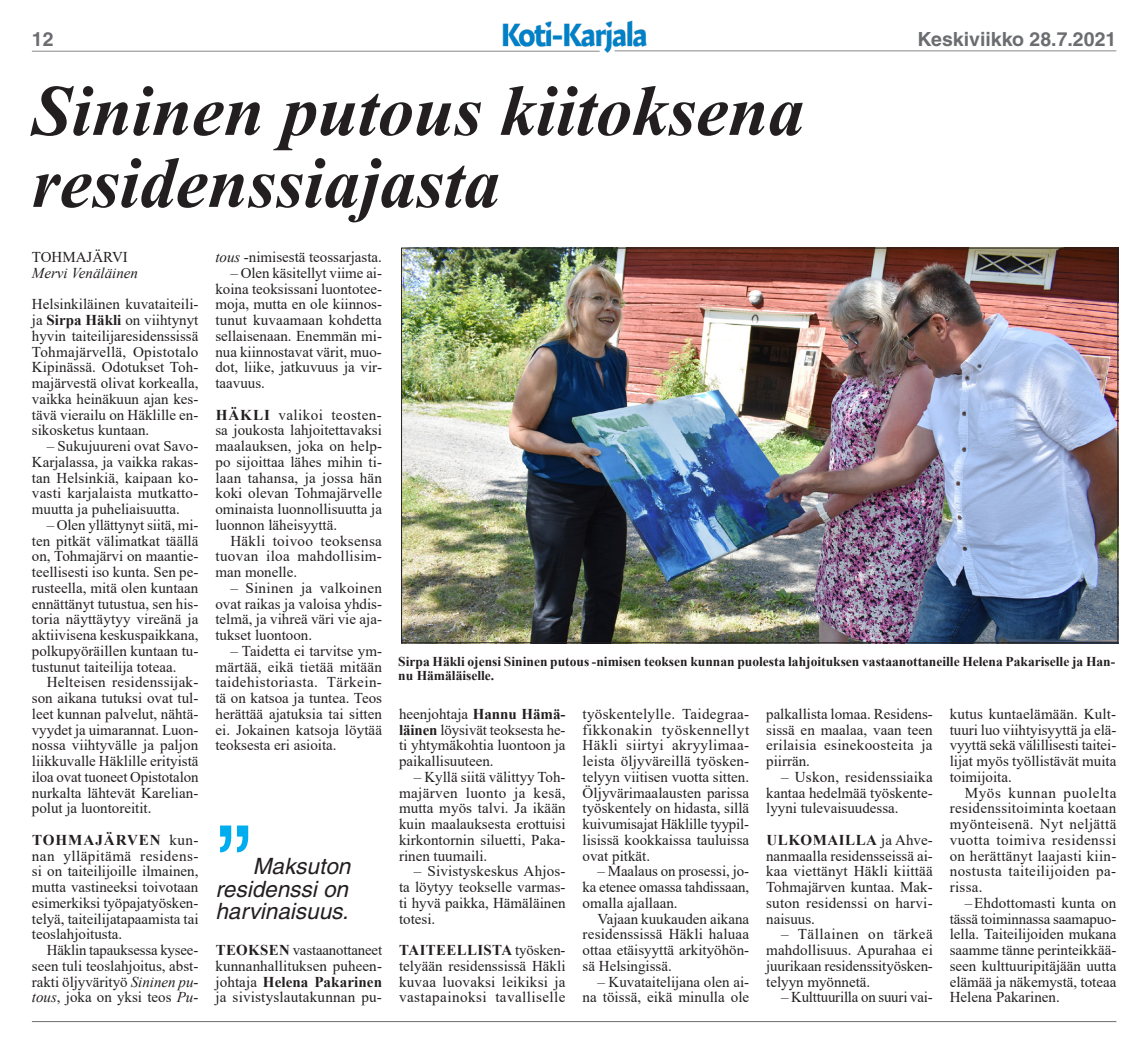
<style>
.page{position:relative;width:1148px;height:1040px;background:#fff}
.page>*{position:absolute;margin:0;border:0;box-sizing:border-box;transform-origin:0 0}
.t1{font:108px "Kartika";color:#00aeef}
.t2{font:italic 700 72px/72px "Times New Roman";color:#231f20}
.t3{font:italic 22.5px/22.5px "Helvetica";color:#231f20;text-align:justify}
.t4{font:700 19.5px "Helvetica";color:#6c6d70}
.t5{font:15px/15.8px "Times New Roman";color:#231f20;text-align:justify}
.t6{font:italic 15px "Times New Roman";color:#231f20}
.t7{font:700 13.5px/13.5px "Times New Roman";color:#231f20}
.s1{font-weight:700}
.s2{font-style:italic}
</style>
<div class="page">
<img style="left:494px;top:20px;width:160px;height:33px">
<hr style="left:614px;top:50px;width:502px;height:1px;background:#87898c">
<hr style="left:32px;top:51px;width:568px;height:1px;background:#87898c">
<img style="left:403px;top:250px;width:713px;height:391px">
<hr style="left:32px;top:1021px;width:1084px;height:1px;background:#6c6d70">
<h3 class="t4" style="left:32px;top:27px;width:23px">12</h3>
<h3 class="t4" style="left:917px;top:27px;width:200px">Keskiviikko 28.7.2021</h3>
<h2 class="t2" style="left:32px;top:75px;width:774px">Sininen putous kiitoksena residenssiajasta</h2>
<p class="t5" style="left:32px;top:249px;width:98px">TOHMAJÄRVI</p>
<p class="t6" style="left:32px;top:265px;width:108px">Mervi Venäläinen</p>
<p class="t5" style="left:32px;top:296px;width:168px">Helsinkiläinen kuvataiteili&shy;ja <span class="s1">Sirpa Häkli</span> on viihtynyt hyvin taiteilijaresidenssissä Tohmajärvellä, Opistotalo Kipinässä. Odotukset Toh&shy;majärvestä olivat korkealla, vaikka heinäkuun ajan kes&shy;tävä vierailu on Häklille en&shy;sikosketus kuntaan.</p>
<p class="t5" style="left:32px;top:438px;width:168px;text-indent:15px">– Sukujuureni ovat Savo-Karjalassa, ja vaikka rakas&shy;tan Helsinkiä, kaipaan ko&shy;vasti karjalaista mutkatto&shy;muutta ja puheliaisuutta.</p>
<p class="t5" style="left:32px;top:517px;width:168px;text-indent:15px">– Olen yllättynyt siitä, mi&shy;ten pitkät välimatkat täällä on, Tohmajärvi on maantie&shy;teellisesti iso kunta. Sen pe&shy;rusteella, mitä olen kuntaan ennättänyt tutustua, sen his&shy;toria näyttäytyy vireänä ja aktiivisena keskuspaikkana, polkupyöräillen kuntaan tu&shy;tustunut taiteilija toteaa.</p>
<p class="t5" style="left:32px;top:674px;width:168px;text-indent:15px">Helteisen residenssijak&shy;son aikana tutuksi ovat tul&shy;leet kunnan palvelut, nähtä&shy;vyydet ja uimarannat. Luon&shy;nossa viihtyvälle ja paljon liikkuvalle Häklille erityistä iloa ovat tuoneet Opistotalon nurkalta lähtevät Karelian&shy;polut ja luontoreitit.</p>
<p class="t5" style="left:32px;top:832px;width:168px"><span class="s1">TOHMAJÄRVEN</span> kun&shy;nan ylläpitämä residens&shy;si on taiteilijoille ilmainen, mutta vastineeksi toivotaan esimerkiksi työpajatyösken&shy;telyä, taiteilijatapaamista tai teoslahjoitusta.</p>
<p class="t5" style="left:32px;top:942px;width:168px;text-indent:15px">Häklin tapauksessa kysee&shy;seen tuli teoslahjoitus, abst&shy;rakti öljyvärityö <span class="s2">Sininen pu&shy;tous</span>, joka on yksi teos <span class="s2">Pu-</span></p>
<p class="t5" style="left:215px;top:249px;width:168px"><span class="s2">tous</span> -nimisestä teossarjasta.</p>
<p class="t5" style="left:215px;top:265px;width:168px;text-indent:15px">– Olen käsitellyt viime ai&shy;koina teoksissani luontotee&shy;moja, mutta en ole kiinnos&shy;tunut kuvaamaan kohdetta sellaisenaan. Enemmän mi&shy;nua kiinnostavat värit, muo&shy;dot, liike, jatkuvuus ja vir&shy;taavuus.</p>
<p class="t5" style="left:215px;top:407px;width:168px"><span class="s1">HÄKLI</span> valikoi teosten&shy;sa joukosta lahjoitettavaksi maalauksen, joka on help&shy;po sijoittaa lähes mihin ti&shy;laan tahansa, ja jossa hän koki olevan Tohmajärvelle ominaista luonnollisuutta ja luonnon läheisyyttä.</p>
<p class="t5" style="left:215px;top:533px;width:168px;text-indent:15px">Häkli toivoo teoksensa tuovan iloa mahdollisim&shy;man monelle.</p>
<p class="t5" style="left:215px;top:580px;width:168px;text-indent:15px">– Sininen ja valkoinen ovat raikas ja valoisa yhdis&shy;telmä, ja vihreä väri vie aja&shy;tukset luontoon.</p>
<p class="t5" style="left:215px;top:643px;width:168px;text-indent:15px">– Taidetta ei tarvitse ym&shy;märtää, eikä tietää mitään taidehistoriasta. Tärkein&shy;tä on katsoa ja tuntea. Teos herättää ajatuksia tai sitten ei. Jokainen katsoja löytää teoksesta eri asioita.</p>
<h1 class="t1" style="left:215px;top:799px;width:39px">”</h1>
<h3 class="t3" style="left:215px;top:855px;width:136px;text-indent:37px">Maksuton residenssi on harvinaisuus.</h3>
<p class="t5" style="left:215px;top:942px;width:168px"><span class="s1">TEOKSEN</span> vastaanottaneet kunnanhallituksen puheen&shy;johtaja <span class="s1">Helena Pakarinen </span>ja sivistyslautakunnan pu-</p>
<p class="t7" style="left:398px;top:655px;width:718px">Sirpa Häkli ojensi Sininen putous -nimisen teoksen kunnan puolesta lahjoituksen vastaanottaneille Helena Pakariselle ja Han&shy;nu Hämäläiselle.</p>
<p class="t5" style="left:399px;top:706px;width:168px">heenjohtaja <span class="s1">Hannu Hämä&shy;läinen</span> löysivät teoksesta he&shy;ti yhtymäkohtia luontoon ja paikallisuuteen.</p>
<p class="t5" style="left:399px;top:769px;width:168px;text-indent:15px">– Kyllä siitä välittyy Toh&shy;majärven luonto ja kesä, mutta myös talvi. Ja ikään kuin maalauksesta erottuisi kirkontornin siluetti, Paka&shy;rinen tuumaili.</p>
<p class="t5" style="left:399px;top:863px;width:168px;text-indent:15px">– Sivistyskeskus Ahjos&shy;ta löytyy teokselle varmas&shy;ti hyvä paikka, Hämäläinen totesi.</p>
<p class="t5" style="left:399px;top:942px;width:168px"><span class="s1">TAITEELLISTA</span> työsken&shy;telyään residenssissä Häkli kuvaa luovaksi leikiksi ja vastapainoksi tavalliselle</p>
<p class="t5" style="left:583px;top:706px;width:168px">työskentelylle. Taidegraa&shy;fikkonakin työskennellyt Häkli siirtyi akryylimaa&shy;leista öljyväreillä työsken&shy;telyyn viitisen vuotta sitten.<br>Öljyvärimaalausten parissa työskentely on hidasta, sillä kuivumisajat Häklille tyypil&shy;lisissä kookkaissa tauluissa ovat pitkät.</p>
<p class="t5" style="left:583px;top:863px;width:168px;text-indent:15px">– Maalaus on prosessi, jo&shy;ka etenee omassa tahdissaan, omalla ajallaan.</p>
<p class="t5" style="left:583px;top:911px;width:168px;text-indent:15px">Vajaan kuukauden aikana residenssissä Häkli haluaa ottaa etäisyyttä arkityöhön&shy;sä Helsingissä.</p>
<p class="t5" style="left:583px;top:974px;width:168px;text-align:right">– Kuvataitelijana olen ai&shy;na töissä, eikä minulla ole</p>
<p class="t5" style="left:766px;top:706px;width:168px">palkallista lomaa. Residens&shy;sissä en maalaa, vaan teen erilaisia esinekoosteita ja piirrän.</p>
<p class="t5" style="left:766px;top:769px;width:168px;text-indent:15px">– Uskon, residenssiaika kantaa hedelmää työskente&shy;lyyni tulevaisuudessa.</p>
<p class="t5" style="left:766px;top:832px;width:168px"><span class="s1">ULKOMAILLA</span> ja Ahve&shy;nanmaalla residensseissä ai&shy;kaa viettänyt Häkli kiittää Tohmajärven kuntaa. Mak&shy;suton residenssi on harvi&shy;naisuus.</p>
<p class="t5" style="left:766px;top:926px;width:168px;text-indent:15px">– Tällainen on tärkeä mahdollisuus. Apurahaa ei juurikaan residenssityösken&shy;telyyn myönnetä.</p>
<p class="t5" style="left:781px;top:989px;width:153px">– Kulttuurilla on suuri vai-</p>
<p class="t5" style="left:950px;top:706px;width:168px">kutus kuntaelämään. Kult&shy;tuuri luo viihtyisyyttä ja elä&shy;vyyttä sekä välillisesti taitei&shy;lijat myös työllistävät muita toimijoita.</p>
<p class="t5" style="left:950px;top:785px;width:168px;text-indent:15px">Myös kunnan puolelta residenssitoiminta koetaan myönteisenä. Nyt neljättä vuotta toimiva residenssi on herättänyt laajasti kiin&shy;nostusta taiteilijoiden pa&shy;rissa.</p>
<p class="t5" style="left:950px;top:895px;width:168px;text-indent:15px">–Ehdottomasti kunta on tässä toiminnassa saamapuo&shy;lella. Taiteilijoiden mukana saamme tänne perinteikkää&shy;seen kulttuuripitäjään uutta elämää ja näkemystä, toteaa Helena Pakarinen.</p>
</div>
